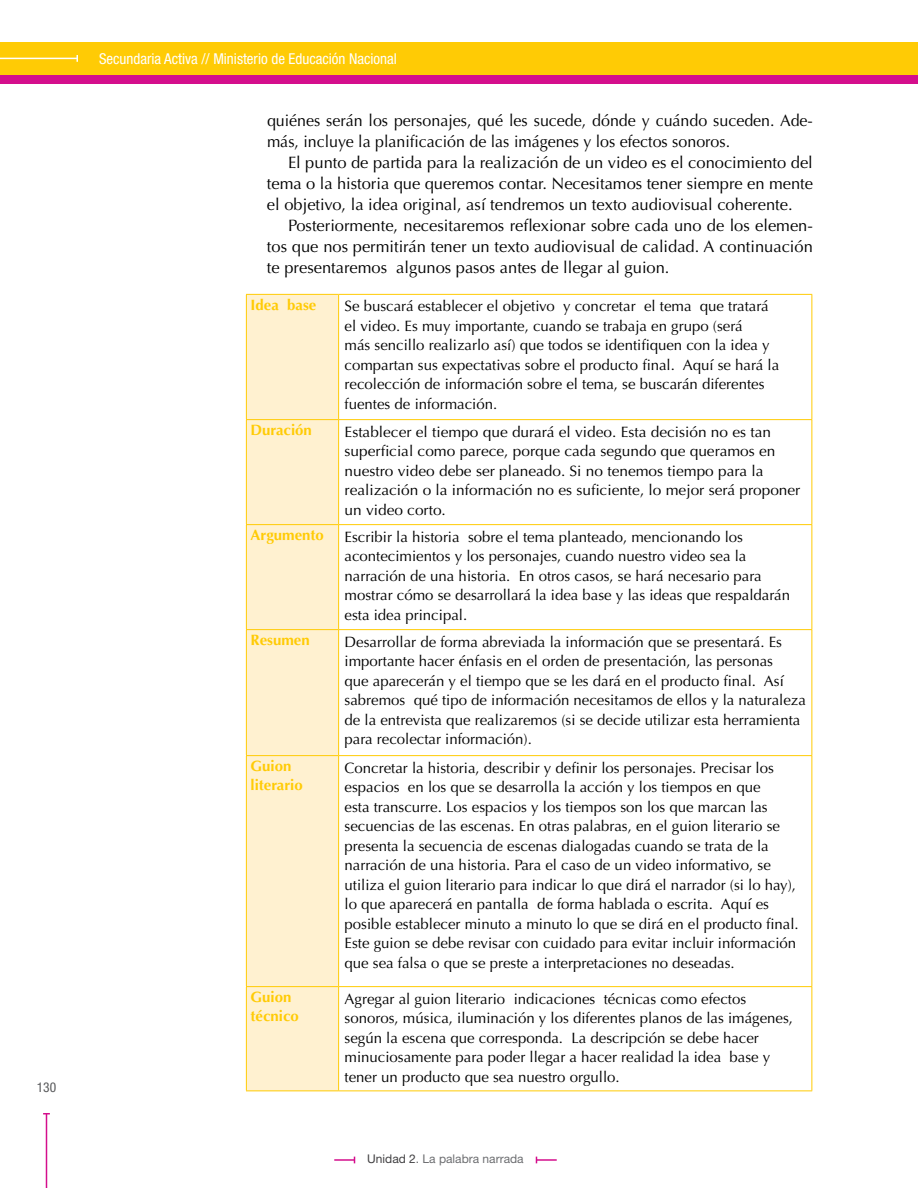
<style>
.page{position:relative;width:918px;height:1188px;background:#fff}
.page>*{position:absolute;margin:0;border:0;box-sizing:border-box;transform-origin:0 0}
.t1{font:16.5px/21px "Optima LT Std";color:#000;text-align:justify}
.t2{font:15px/19.5px "Optima LT Std";color:#000}
.t3{font:700 15px/19.5px "Optima LT Std";color:#ffcb05}
.t4{font:condensed 15px "Helvetica Neue LT Std";color:#fff}
.t5{font:condensed 13.5px "Helvetica Neue LT Std";color:#58595b}
.t6{font:12px "Helvetica Neue LT Std";color:#6d6e71}
.s1{color:#414042}
</style>
<div class="page">
<hr style="left:46px;top:1114px;width:1px;height:74px;background:#d40e8c">
<div style="left:0;top:72px;width:918px;height:12px;background:#d40e8c"></div>
<div style="left:0;top:42px;width:918px;height:33px;background:#ffcb05"></div>
<hr style="left:0;top:58px;width:77px;height:1px;background:#fff">
<svg style="left:76px;top:55px;width:2px;height:7px"></svg>
<div style="left:247px;top:295px;width:91px;height:795px;background:#fff1d0"></div>
<hr style="left:339px;top:294px;width:473px;height:1px;background:#ffcb05">
<hr style="left:812px;top:295px;width:1px;height:124px;background:#ffcb05">
<hr style="left:246px;top:419px;width:93px;height:1px;background:#ffcb05">
<hr style="left:339px;top:419px;width:473px;height:1px;background:#ffcb05">
<hr style="left:812px;top:420px;width:1px;height:104px;background:#ffcb05">
<hr style="left:246px;top:524px;width:93px;height:1px;background:#ffcb05">
<hr style="left:339px;top:524px;width:473px;height:1px;background:#ffcb05">
<hr style="left:812px;top:525px;width:1px;height:104px;background:#ffcb05">
<hr style="left:246px;top:629px;width:93px;height:1px;background:#ffcb05">
<hr style="left:339px;top:629px;width:473px;height:1px;background:#ffcb05">
<hr style="left:812px;top:630px;width:1px;height:125px;background:#ffcb05">
<hr style="left:246px;top:755px;width:93px;height:1px;background:#ffcb05">
<hr style="left:339px;top:755px;width:473px;height:1px;background:#ffcb05">
<hr style="left:812px;top:756px;width:1px;height:230px;background:#ffcb05">
<hr style="left:246px;top:986px;width:93px;height:1px;background:#ffcb05">
<hr style="left:339px;top:986px;width:473px;height:1px;background:#ffcb05">
<hr style="left:812px;top:987px;width:1px;height:103px;background:#ffcb05">
<hr style="left:339px;top:1090px;width:473px;height:1px;background:#ffcb05">
<hr style="left:246px;top:294px;width:93px;height:1px;background:#ffcb05">
<hr style="left:246px;top:295px;width:1px;height:124px;background:#ffcb05">
<hr style="left:338px;top:295px;width:1px;height:124px;background:#ffcb05">
<hr style="left:246px;top:420px;width:1px;height:104px;background:#ffcb05">
<hr style="left:338px;top:420px;width:1px;height:104px;background:#ffcb05">
<hr style="left:246px;top:525px;width:1px;height:104px;background:#ffcb05">
<hr style="left:338px;top:525px;width:1px;height:104px;background:#ffcb05">
<hr style="left:246px;top:630px;width:1px;height:125px;background:#ffcb05">
<hr style="left:338px;top:630px;width:1px;height:125px;background:#ffcb05">
<hr style="left:246px;top:756px;width:1px;height:230px;background:#ffcb05">
<hr style="left:338px;top:756px;width:1px;height:230px;background:#ffcb05">
<hr style="left:246px;top:987px;width:1px;height:103px;background:#ffcb05">
<hr style="left:338px;top:987px;width:1px;height:103px;background:#ffcb05">
<hr style="left:246px;top:1090px;width:93px;height:1px;background:#ffcb05">
<hr style="left:334px;top:1159px;width:21px;height:2px;background:#d40e8c">
<hr style="left:536px;top:1159px;width:21px;height:2px;background:#d40e8c">
<p class="t5" style="left:37px;top:1079px;width:21px">130</p>
<p class="t4" style="left:99px;top:50px;width:299px">Secundaria Activa // Ministerio de Educación Nacional</p>
<p class="t1" style="left:267px;top:110px;width:547px">quiénes serán los personajes, qué les sucede, dónde y cuándo suceden. Ade&shy;más, incluye la planificación de las imágenes y los efectos sonoros.</p>
<p class="t1" style="left:267px;top:152px;width:548px;text-indent:21px">El punto de partida para la realización de un video es el conocimiento del tema o la historia que queremos contar. Necesitamos tener siempre en mente el objetivo, la idea original, así tendremos un texto audiovisual coherente.</p>
<p class="t1" style="left:267px;top:215px;width:547px;text-indent:21px">Posteriormente, necesitaremos reflexionar sobre cada uno de los elemen&shy;tos que nos permitirán tener un texto audiovisual de calidad. A continuación te presentaremos algunos pasos antes de llegar al guion.</p>
<p class="t3" style="left:251px;top:295px;width:67px">Idea base</p>
<p class="t2" style="left:345px;top:297px;width:436px">Se buscará establecer el objetivo y concretar el tema que tratará el video. Es muy importante, cuando se trabaja en grupo (será<br>más sencillo realizarlo así) que todos se identifiquen con la idea y compartan sus expectativas sobre el producto final. Aquí se hará la recolección de información sobre el tema, se buscarán diferentes fuentes de información.</p>
<p class="t3" style="left:251px;top:420px;width:63px">Duración</p>
<p class="t2" style="left:345px;top:422px;width:457px">Establecer el tiempo que durará el video. Esta decisión no es tan superficial como parece, porque cada segundo que queramos en nuestro video debe ser planeado. Si no tenemos tiempo para la realización o la información no es suficiente, lo mejor será proponer un video corto.</p>
<p class="t3" style="left:251px;top:525px;width:75px">Argumento</p>
<p class="t2" style="left:345px;top:527px;width:447px">Escribir la historia sobre el tema planteado, mencionando los acontecimientos y los personajes, cuando nuestro video sea la narración de una historia. En otros casos, se hará necesario para mostrar cómo se desarrollará la idea base y las ideas que respaldarán esta idea principal.</p>
<p class="t3" style="left:251px;top:630px;width:61px">Resumen</p>
<p class="t2" style="left:345px;top:632px;width:463px">Desarrollar de forma abreviada la información que se presentará. Es importante hacer énfasis en el orden de presentación, las personas<br>que aparecerán y el tiempo que se les dará en el producto final. Así sabremos qué tipo de información necesitamos de ellos y la naturaleza de la entrevista que realizaremos (si se decide utilizar esta herramienta para recolectar información).</p>
<p class="t3" style="left:251px;top:756px;width:54px">Guion literario</p>
<p class="t2" style="left:345px;top:758px;width:456px">Concretar la historia, describir y definir los personajes. Precisar los espacios en los que se desarrolla la acción y los tiempos en que<br>esta transcurre. Los espacios y los tiempos son los que marcan las secuencias de las escenas. En otras palabras, en el guion literario se presenta la secuencia de escenas dialogadas cuando se trata de la narración de una historia. Para el caso de un video informativo, se utiliza el guion literario para indicar lo que dirá el narrador (si lo hay), lo que aparecerá en pantalla de forma hablada o escrita. Aquí es posible establecer minuto a minuto lo que se dirá en el producto final.<br>Este guion se debe revisar con cuidado para evitar incluir información que sea falsa o que se preste a interpretaciones no deseadas.</p>
<p class="t3" style="left:251px;top:987px;width:50px">Guion técnico</p>
<p class="t2" style="left:345px;top:989px;width:450px">Agregar al guion literario indicaciones técnicas como efectos sonoros, música, iluminación y los diferentes planos de las imágenes, según la escena que corresponda. La descripción se debe hacer minuciosamente para poder llegar a hacer realidad la idea base y tener un producto que sea nuestro orgullo.</p>
<p class="t6" style="left:367px;top:1152px;width:158px"><span class="s1">Unidad 2</span>. La palabra narrada</p>
</div>
